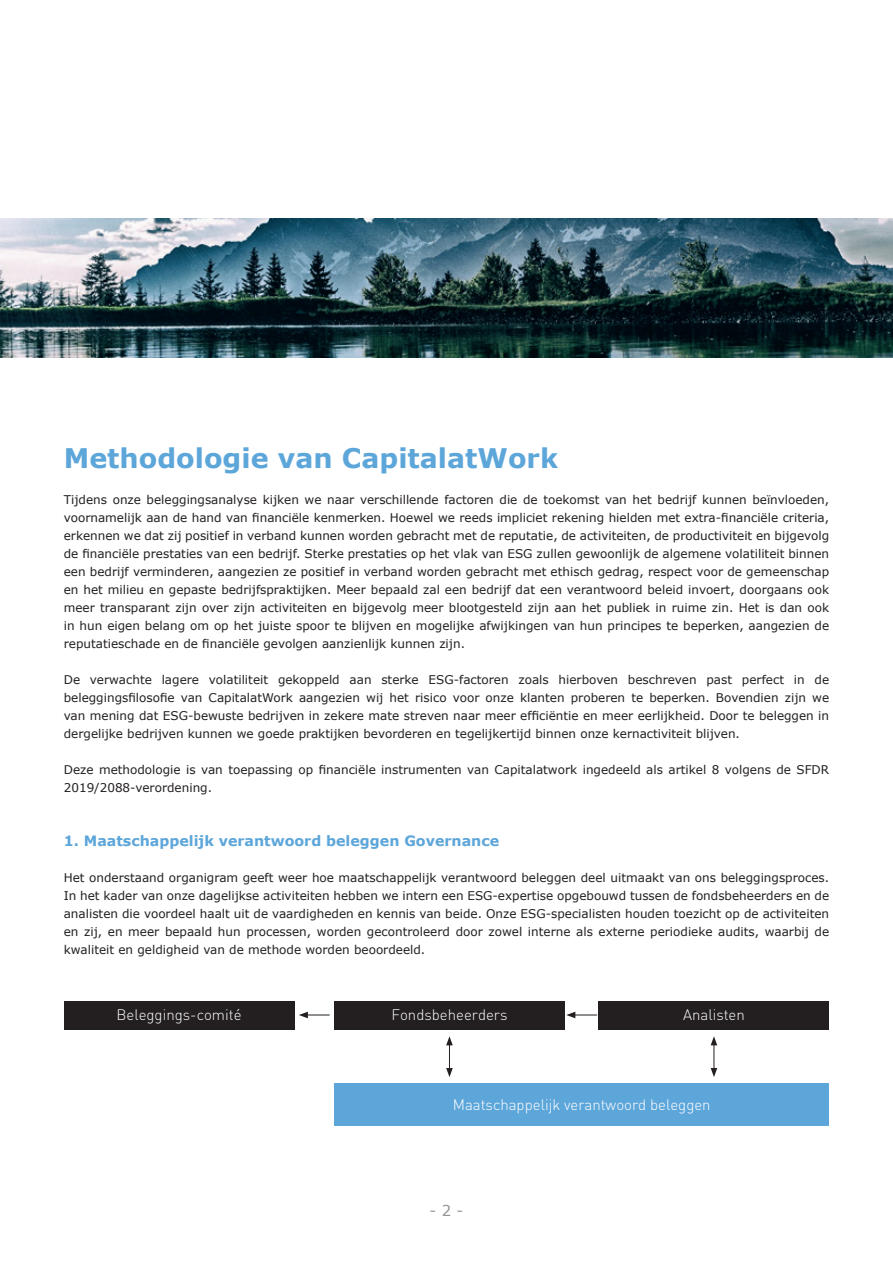
<style>
.page{position:relative;width:893px;height:1263px;background:#fff}
.page>*{position:absolute;margin:0;border:0;box-sizing:border-box;transform-origin:0 0}
.t1{font:700 27px "Verdana";color:#5da6da}
.t2{font:300 15px "DIN";color:#fff}
.t3{font:15px "Verdana";color:#939598}
.t4{font:700 14.25px "Verdana";color:#5da6da}
.t5{font:12px/18px "Verdana";color:#231f20;text-align:justify}
</style>
<div class="page">
<div style="left:64px;top:1001px;width:230px;height:28px;background:#231f20"></div>
<div style="left:334px;top:1001px;width:231px;height:28px;background:#231f20"></div>
<div style="left:334px;top:1083px;width:495px;height:43px;background:#5da6da"></div>
<div style="left:599px;top:1001px;width:230px;height:28px;background:#231f20"></div>
<svg style="left:299px;top:1012px;width:31px;height:6px"></svg>
<svg style="left:566px;top:1012px;width:31px;height:6px"></svg>
<svg style="left:446px;top:1036px;width:7px;height:41px"></svg>
<svg style="left:711px;top:1036px;width:6px;height:41px"></svg>
<img style="left:0;top:219px;width:893px;height:138px">
<h1 class="t1" style="left:64px;top:441px;width:496px">Methodologie van CapitalatWork</h1>
<p class="t5" style="left:64px;top:491px;width:767px">Tijdens onze beleggingsanalyse kijken we naar verschillende factoren die de toekomst van het bedrijf kunnen beïnvloeden, voornamelijk aan de hand van financiële kenmerken. Hoewel we reeds impliciet rekening hielden met extra-financiële criteria, erkennen we dat zij positief in verband kunnen worden gebracht met de reputatie, de activiteiten, de productiviteit en bijgevolg de financiële prestaties van een bedrijf. Sterke prestaties op het vlak van ESG zullen gewoonlijk de algemene volatiliteit binnen een bedrijf verminderen, aangezien ze positief in verband worden gebracht met ethisch gedrag, respect voor de gemeenschap en het milieu en gepaste bedrijfspraktijken. Meer bepaald zal een bedrijf dat een verantwoord beleid invoert, doorgaans ook meer transparant zijn over zijn activiteiten en bijgevolg meer blootgesteld zijn aan het publiek in ruime zin. Het is dan ook in hun eigen belang om op het juiste spoor te blijven en mogelijke afwijkingen van hun principes te beperken, aangezien de reputatieschade en de financiële gevolgen aanzienlijk kunnen zijn.</p>
<p class="t5" style="left:64px;top:671px;width:767px">De verwachte lagere volatiliteit gekoppeld aan sterke ESG-factoren zoals hierboven beschreven past perfect in de beleggingsfilosofie van CapitalatWork aangezien wij het risico voor onze klanten proberen te beperken. Bovendien zijn we van mening dat ESG-bewuste bedrijven in zekere mate streven naar meer efficiëntie en meer eerlijkheid. Door te beleggen in dergelijke bedrijven kunnen we goede praktijken bevorderen en tegelijkertijd binnen onze kernactiviteit blijven.</p>
<p class="t5" style="left:64px;top:761px;width:767px">Deze methodologie is van toepassing op financiële instrumenten van Capitalatwork ingedeeld als artikel 8 volgens de SFDR<br>2019/2088-verordening.</p>
<p class="t4" style="left:64px;top:832px;width:437px">1. Maatschappelijk verantwoord beleggen Governance</p>
<p class="t5" style="left:64px;top:869px;width:767px">Het onderstaand organigram geeft weer hoe maatschappelijk verantwoord beleggen deel uitmaakt van ons beleggingsproces.<br>In het kader van onze dagelijkse activiteiten hebben we intern een ESG-expertise opgebouwd tussen de fondsbeheerders en de analisten die voordeel haalt uit de vaardigheden en kennis van beide. Onze ESG-specialisten houden toezicht op de activiteiten en zij, en meer bepaald hun processen, worden gecontroleerd door zowel interne als externe periodieke audits, waarbij de kwaliteit en geldigheid van de methode worden beoordeeld.</p>
<p class="t2" style="left:116px;top:1006px;width:127px">Beleggings-comité</p>
<p class="t2" style="left:391px;top:1006px;width:118px">Fondsbeheerders</p>
<p class="t2" style="left:683px;top:1006px;width:63px">Analisten</p>
<p class="t2" style="left:453px;top:1095px;width:259px">Maatschappelijk verantwoord beleggen</p>
<p class="t3" style="left:430px;top:1200px;width:35px">- 2 -</p>
</div>
